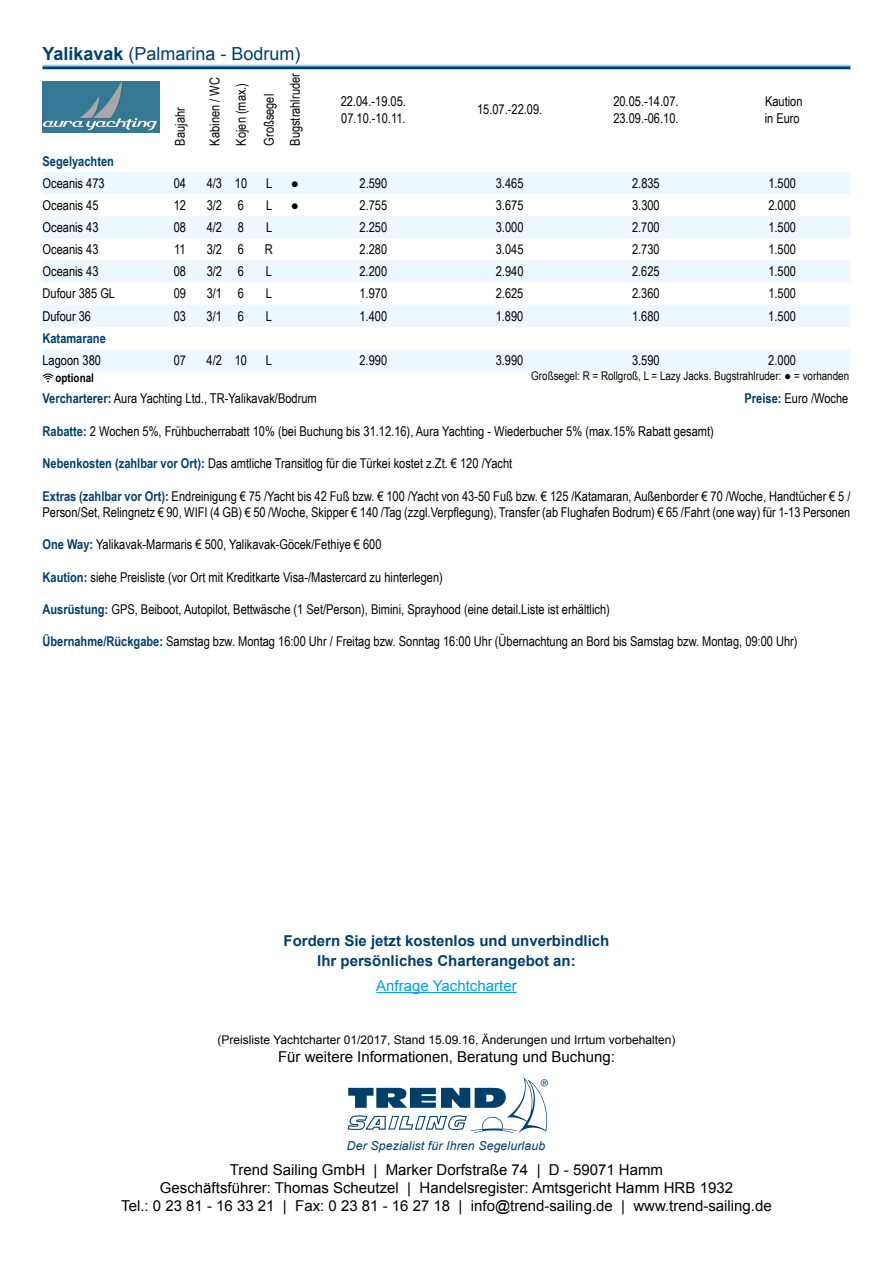
<style>
.page{position:relative;width:893px;height:1263px;background:#fff}
.page>*{position:absolute;margin:0;border:0;box-sizing:border-box;transform-origin:0 0}
.t1{font:18px "Arial";color:#003f6b}
.t2{font:15px/18px "Arial";color:#000;text-align:center}
.t3{font:700 15px/19.8px "Arial";color:#003f6b;text-align:center}
.t4{font:15px "Arial";color:#009fe3}
.t5{font:13.5px/16.2px "Arial Narrow";color:#000}
.t6{font:700 13.5px "Arial Narrow";color:#003f6b}
.t7{font:13.5px "Arial";color:#000}
.t8{font:italic 12.3px "Arial";letter-spacing:.01em;color:#003f6b}
.t9{font:12px "Arial";color:#000}
.t10{font:12px "Arial Narrow";color:#000}
.t11{font:700 12px "Arial Narrow";color:#000}
.s1{font-weight:700}
.s2{font-weight:700;color:#003f6b}
</style>
<div class="page">
<svg style="left:43px;top:172px;width:807px;height:199px;fill:#ecf7fe"></svg>
<img style="left:43px;top:82px;width:116px;height:50px">
<svg style="left:43px;top:374px;width:11px;height:8px"></svg>
<hr style="left:43px;top:66px;width:807px;height:3px;background:#003f6b">
<hr style="left:43px;top:65px;width:807px;height:1px;background:#83d0f5">
<hr style="left:376px;top:992px;width:141px;height:1px;background:#009fe3">
<svg style="left:347px;top:1077px;width:201px;height:56px"></svg>
<h1 class="t1" style="left:43px;top:42px;width:260px"><span class="s1">Yalikavak</span> (Palmarina - Bodrum)</h1>
<p class="t5" style="left:172px;top:146px;width:40px;rotate:-90deg">Baujahr</p>
<p class="t5" style="left:201px;top:146px;width:70px;line-height:26.5px;rotate:-90deg">Kabinen / WC<br>Kojen (max.)</p>
<p class="t5" style="left:256px;top:146px;width:74px;line-height:26px;rotate:-90deg">Großsegel<br>Bugstrahlruder</p>
<p class="t5" style="left:341px;top:93px;width:67px">22.04.-19.05.<br>07.10.-10.11.</p>
<p class="t5" style="left:477px;top:101px;width:67px">15.07.-22.09.</p>
<p class="t5" style="left:613px;top:93px;width:67px">20.05.-14.07.<br>23.09.-06.10.</p>
<p class="t5" style="left:765px;top:93px;width:39px">Kaution in Euro</p>
<p class="t6" style="left:43px;top:151px;width:73px">Segelyachten</p>
<p class="t5" style="left:43px;top:174px;width:64px">Oceanis 473</p>
<p class="t5" style="left:174px;top:174px;width:14px">04</p>
<p class="t5" style="left:207px;top:174px;width:42px">4/3 10</p>
<p class="t5" style="left:266px;top:174px;width:8px">L</p>
<p class="t7" style="left:291px;top:174px;width:10px">●</p>
<p class="t5" style="left:360px;top:174px;width:29px">2.590</p>
<p class="t5" style="left:496px;top:174px;width:29px">3.465</p>
<p class="t5" style="left:632px;top:174px;width:29px">2.835</p>
<p class="t5" style="left:768px;top:174px;width:29px">1.500</p>
<p class="t5" style="left:43px;top:197px;width:57px">Oceanis 45</p>
<p class="t5" style="left:174px;top:197px;width:14px">12</p>
<p class="t5" style="left:207px;top:197px;width:39px">3/2 6</p>
<p class="t5" style="left:266px;top:197px;width:8px">L</p>
<p class="t7" style="left:291px;top:196px;width:10px">●</p>
<p class="t5" style="left:360px;top:197px;width:29px">2.755</p>
<p class="t5" style="left:496px;top:197px;width:29px">3.675</p>
<p class="t5" style="left:632px;top:197px;width:29px">3.300</p>
<p class="t5" style="left:768px;top:197px;width:29px">2.000</p>
<p class="t5" style="left:43px;top:219px;width:57px">Oceanis 43</p>
<p class="t5" style="left:174px;top:219px;width:14px">08</p>
<p class="t5" style="left:207px;top:219px;width:39px">4/2 8</p>
<p class="t5" style="left:266px;top:219px;width:8px">L</p>
<p class="t5" style="left:359px;top:219px;width:29px">2.250</p>
<p class="t5" style="left:496px;top:219px;width:29px">3.000</p>
<p class="t5" style="left:632px;top:219px;width:29px">2.700</p>
<p class="t5" style="left:768px;top:219px;width:29px">1.500</p>
<p class="t5" style="left:43px;top:241px;width:57px">Oceanis 43</p>
<p class="t5" style="left:174px;top:241px;width:13px">11</p>
<p class="t5" style="left:207px;top:241px;width:39px">3/2 6</p>
<p class="t5" style="left:265px;top:241px;width:9px">R</p>
<p class="t5" style="left:359px;top:241px;width:29px">2.280</p>
<p class="t5" style="left:496px;top:241px;width:29px">3.045</p>
<p class="t5" style="left:632px;top:241px;width:29px">2.730</p>
<p class="t5" style="left:768px;top:241px;width:29px">1.500</p>
<p class="t5" style="left:43px;top:263px;width:57px">Oceanis 43</p>
<p class="t5" style="left:174px;top:263px;width:14px">08</p>
<p class="t5" style="left:207px;top:263px;width:39px">3/2 6</p>
<p class="t5" style="left:266px;top:263px;width:8px">L</p>
<p class="t5" style="left:359px;top:263px;width:29px">2.200</p>
<p class="t5" style="left:496px;top:263px;width:29px">2.940</p>
<p class="t5" style="left:632px;top:263px;width:29px">2.625</p>
<p class="t5" style="left:768px;top:263px;width:29px">1.500</p>
<p class="t5" style="left:43px;top:285px;width:74px">Dufour 385 GL</p>
<p class="t5" style="left:174px;top:285px;width:14px">09</p>
<p class="t5" style="left:207px;top:285px;width:39px">3/1 6</p>
<p class="t5" style="left:266px;top:285px;width:8px">L</p>
<p class="t5" style="left:359px;top:285px;width:29px">1.970</p>
<p class="t5" style="left:496px;top:285px;width:29px">2.625</p>
<p class="t5" style="left:632px;top:285px;width:29px">2.360</p>
<p class="t5" style="left:768px;top:285px;width:29px">1.500</p>
<p class="t5" style="left:43px;top:307px;width:50px">Dufour 36</p>
<p class="t5" style="left:174px;top:307px;width:14px">03</p>
<p class="t5" style="left:207px;top:307px;width:39px">3/1 6</p>
<p class="t5" style="left:266px;top:307px;width:8px">L</p>
<p class="t5" style="left:359px;top:307px;width:29px">1.400</p>
<p class="t5" style="left:496px;top:307px;width:29px">1.890</p>
<p class="t5" style="left:632px;top:307px;width:29px">1.680</p>
<p class="t5" style="left:768px;top:307px;width:29px">1.500</p>
<p class="t6" style="left:42px;top:328px;width:65px">Katamarane</p>
<p class="t5" style="left:42px;top:351px;width:60px">Lagoon 380</p>
<p class="t5" style="left:174px;top:351px;width:14px">07</p>
<p class="t5" style="left:207px;top:351px;width:42px">4/2 10</p>
<p class="t5" style="left:266px;top:351px;width:8px">L</p>
<p class="t5" style="left:359px;top:351px;width:29px">2.990</p>
<p class="t5" style="left:496px;top:351px;width:29px">3.990</p>
<p class="t5" style="left:632px;top:351px;width:29px">3.590</p>
<p class="t5" style="left:768px;top:351px;width:29px">2.000</p>
<p class="t11" style="left:56px;top:369px;width:40px">optional</p>
<p class="t10" style="left:531px;top:367px;width:319px">Großsegel: R = Rollgroß, L = Lazy Jacks. Bugstrahlruder: <span class="s1">●</span> = vorhanden</p>
<p class="t5" style="left:43px;top:390px;width:276px"><span class="s2">Vercharterer:</span> Aura Yachting Ltd., TR-Yalikavak/Bodrum</p>
<p class="t5" style="left:745px;top:390px;width:105px"><span class="s2">Preise:</span> Euro /Woche</p>
<p class="t5" style="left:43px;top:422px;width:673px"><span class="s2">Rabatte:</span> 2 Wochen 5%, Frühbucherrabatt 10% (bei Buchung bis 31.12.16), Aura Yachting - Wiederbucher 5% (max.15% Rabatt gesamt)</p>
<p class="t5" style="left:43px;top:455px;width:471px"><span class="s2">Nebenkosten (zahlbar vor Ort):</span> Das amtliche Transitlog für die Türkei kostet z.Zt. € 120 /Yacht</p>
<p class="t5" style="left:43px;top:487px;width:809px"><span class="s2">Extras (zahlbar vor Ort):</span> Endreinigung € 75 /Yacht bis 42 Fuß bzw. € 100 /Yacht von 43-50 Fuß bzw. € 125 /Katamaran, Außenborder € 70 /Woche, Handtücher € 5 /<br>Person/Set, Relingnetz € 90, WIFI (4 GB) € 50 /Woche, Skipper € 140 /Tag (zzgl.Verpflegung), Transfer (ab Flughafen Bodrum) € 65 /Fahrt (one way) für 1-13 Personen</p>
<p class="t5" style="left:43px;top:536px;width:341px"><span class="s2">One Way:</span> Yalikavak-Marmaris € 500, Yalikavak-Göcek/Fethiye € 600</p>
<p class="t5" style="left:43px;top:568px;width:402px"><span class="s2">Kaution:</span> siehe Preisliste (vor Ort mit Kreditkarte Visa-/Mastercard zu hinterlegen)</p>
<p class="t5" style="left:43px;top:601px;width:569px"><span class="s2">Ausrüstung:</span> GPS, Beiboot, Autopilot, Bettwäsche (1 Set/Person), Bimini, Sprayhood (eine detail.Liste ist erhältlich)</p>
<p class="t5" style="left:43px;top:633px;width:757px"><span class="s2">Übernahme/Rückgabe:</span> Samstag bzw. Montag 16:00 Uhr / Freitag bzw. Sonntag 16:00 Uhr (Übernachtung an Bord bis Samstag bzw. Montag, 09:00 Uhr)</p>
<p class="t3" style="left:284px;top:931px;width:327px">Fordern Sie jetzt kostenlos und unverbindlich<br>Ihr persönliches Charterangebot an:</p>
<p class="t4" style="left:376px;top:976px;width:142px">Anfrage Yachtcharter</p>
<p class="t9" style="left:218px;top:1032px;width:459px">(Preisliste Yachtcharter 01/2017, Stand 15.09.16, Änderungen und Irrtum vorbehalten)</p>
<p class="t2" style="left:278px;top:1048px;width:338px">Für weitere Informationen, Beratung und Buchung:</p>
<p class="t8" style="left:347px;top:1137px;width:200px">Der Spezialist für Ihren Segelurlaub</p>
<p class="t2" style="left:121px;top:1160px;width:652px">Trend Sailing GmbH | Marker Dorfstraße 74 | D - 59071 Hamm<br>Geschäftsführer: Thomas Scheutzel | Handelsregister: Amtsgericht Hamm HRB 1932<br>Tel.: 0 23 81 - 16 33 21 | Fax: 0 23 81 - 16 27 18 | info@trend-sailing.de | www.trend-sailing.de</p>
</div>
